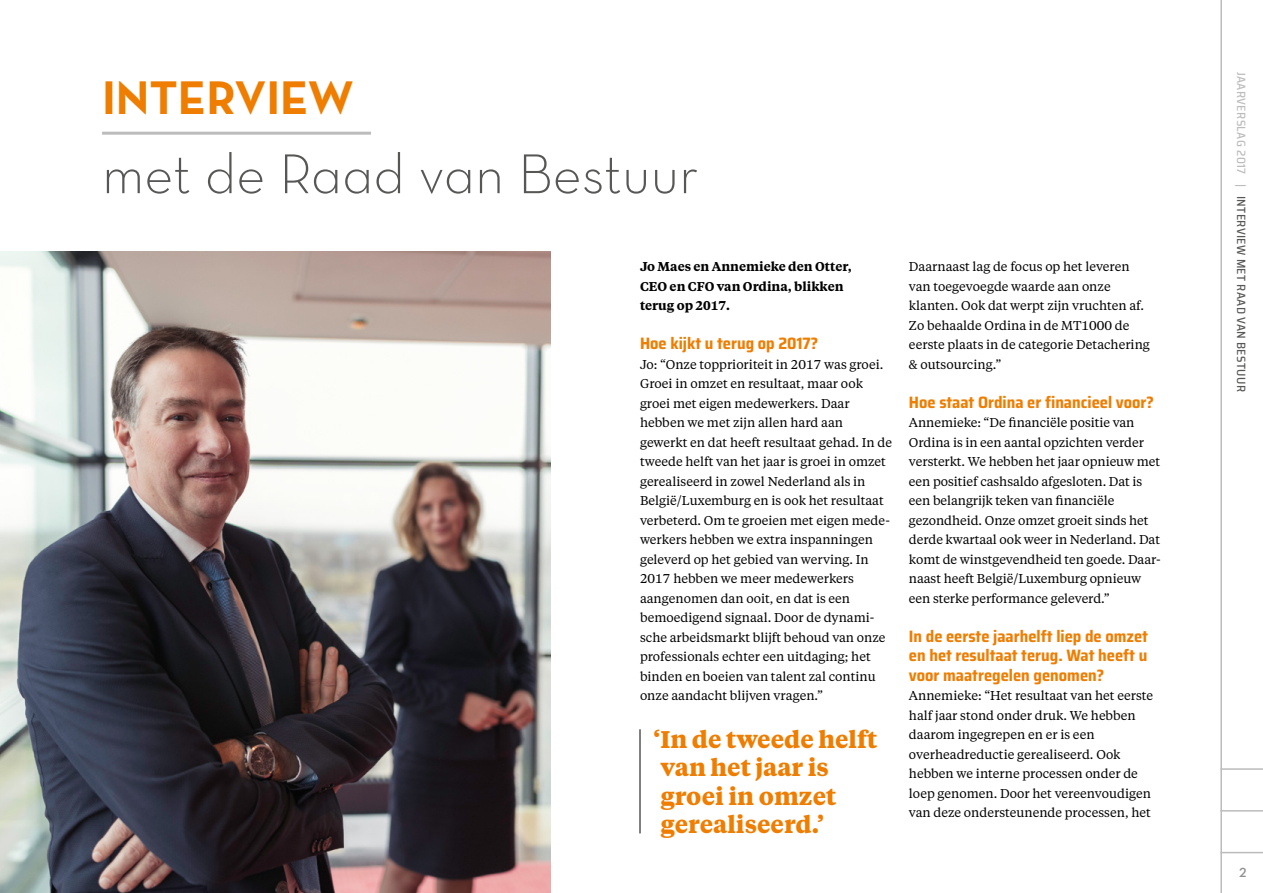
<style>
.page{position:relative;width:1263px;height:893px;background:#fff}
.page>*{position:absolute;margin:0;border:0;box-sizing:border-box;transform-origin:0 0}
.t1{font:57px "Neutraface Text Light Alt";color:#575756}
.t2{font:48px "Neutraface Text Bold Alt";color:#ef7d00}
.t3{font:700 24px/28.5px "Tiempos Text";color:#ef7d00}
.t4{font:700 semi-condensed 16.5px/19.5px "Saira";color:#ef7d00;text-align:justify}
.t5{font:13.5px "Neutraface Text Demi Alt";color:#909090}
.t6{font:12.75px/19.5px "Tiempos Text";color:#000}
.t7{font:600 12.75px/19.5px "Tiempos Text";color:#000}
.t8{font:500 semi-condensed 12px "Saira";letter-spacing:.03em;color:#575756}
.s1{color:#bcbcbc}
</style>
<div class="page">
<img style="left:0;top:252px;width:550px;height:641px">
<hr style="left:102px;top:132px;width:269px;height:3px;background:#bcbcbc">
<hr style="left:639px;top:729px;width:2px;height:104px;background:#575756">
<svg style="left:1220px;top:0;width:43px;height:893px"></svg>
<hr style="left:1220px;top:852px;width:43px;height:1px;background:#bcbcbc">
<hr style="left:1220px;top:810px;width:43px;height:2px;background:#bcbcbc">
<hr style="left:1220px;top:768px;width:43px;height:2px;background:#bcbcbc">
<h2 class="t2" style="left:102px;top:67px;width:253px">INTERVIEW</h2>
<h1 class="t1" style="left:102px;top:138px;width:598px">met de Raad van Bestuur</h1>
<p class="t7" style="left:640px;top:256px;width:213px">Jo Maes en Annemieke den Otter,<br>CEO en CFO van Ordina, blikken terug op 2017.</p>
<p class="t4" style="left:640px;top:334px;width:180px">Hoe kijkt u terug op 2017?</p>
<p class="t6" style="left:640px;top:354px;width:254px">Jo: “Onze topprioriteit in 2017 was groei.<br>Groei in omzet en resultaat, maar ook groei met eigen medewerkers. Daar hebben we met zijn allen hard aan gewerkt en dat heeft resultaat gehad. In de tweede helft van het jaar is groei in omzet gerealiseerd in zowel Nederland als in België/Luxemburg en is ook het resultaat verbeterd. Om te groeien met eigen mede&shy;werkers hebben we extra inspanningen geleverd op het gebied van werving. In 2017 hebben we meer medewerkers aangenomen dan ooit, en dat is een bemoedigend signaal. Door de dynami&shy;sche arbeidsmarkt blijft behoud van onze professionals echter een uitdaging; het binden en boeien van talent zal continu onze aandacht blijven vragen.”</p>
<h3 class="t3" style="left:660px;top:724px;width:218px;text-indent:-8px">‘In de tweede helft van het jaar is groei in omzet gerealiseerd.’</h3>
<p class="t6" style="left:909px;top:256px;width:242px">Daarnaast lag de focus op het leveren van toegevoegde waarde aan onze klanten. Ook dat werpt zijn vruchten af.<br>Zo behaalde Ordina in de MT1000 de eerste plaats in de categorie Detachering &amp; outsourcing.”</p>
<p class="t4" style="left:909px;top:392px;width:246px">Hoe staat Ordina er financieel voor?</p>
<p class="t6" style="left:909px;top:412px;width:253px">Annemieke: “De financiële positie van Ordina is in een aantal opzichten verder versterkt. We hebben het jaar opnieuw met een positief cashsaldo afgesloten. Dat is een belangrijk teken van financiële gezondheid. Onze omzet groeit sinds het derde kwartaal ook weer in Nederland. Dat komt de winstgevendheid ten goede. Daar&shy;naast heeft België/Luxemburg opnieuw een sterke performance geleverd.”</p>
<p class="t4" style="left:909px;top:626px;width:241px">In de eerste jaarhelft liep de omzet en het resultaat terug. Wat heeft u voor maatregelen genomen?</p>
<p class="t6" style="left:909px;top:685px;width:246px">Annemieke: “Het resultaat van het eerste half jaar stond onder druk. We hebben daarom ingegrepen en er is een overheadreductie gerealiseerd. Ook hebben we interne processen onder de loep genomen. Door het vereenvoudigen van deze ondersteunende processen, het</p>
<p class="t8" style="left:1250px;top:72px;width:321px;rotate:90deg"><span class="s1">JAARVERSLAG 2017 |</span> INTERVIEW MET RAAD VAN BESTUUR</p>
<p class="t5" style="left:1239px;top:864px;width:9px">2</p>
</div>
